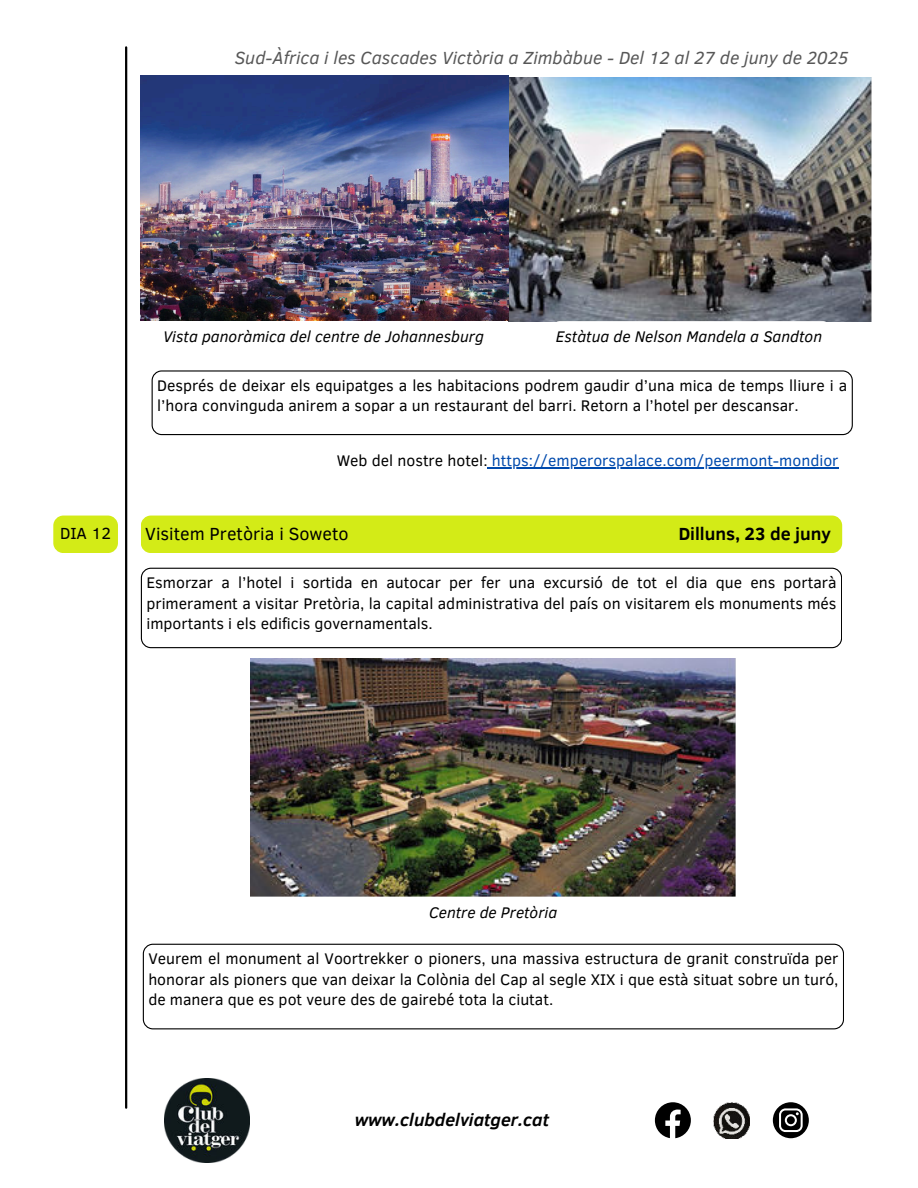
<style>
.page{position:relative;width:918px;height:1188px;background:#fff}
.page>*{position:absolute;margin:0;border:0;box-sizing:border-box;transform-origin:0 0}
.t1{font:italic 18px "Clear Sans";color:#575757}
.t2{font:18px "Clear Sans";color:#000}
.t3{font:italic 700 18px "Clear Sans";color:#000}
.t4{font:700 18px "Clear Sans";color:#000}
.t5{font:16.5px "Clear Sans";color:#000}
.t6{font:15.75px/20.2px "Clear Sans";color:#000;text-align:justify}
.t7{font:italic 15.75px "Clear Sans";color:#000}
.t8{font:15.75px "Clear Sans";color:#004aad}
.s1{color:#000}
</style>
<div class="page">
<hr style="left:125px;top:47px;width:2px;height:1061px;background:#000">
<svg style="left:655px;top:1102px;width:36px;height:36px"></svg>
<svg style="left:773px;top:1102px;width:36px;height:36px"></svg>
<img style="left:714px;top:1102px;width:36px;height:36px">
<img style="left:165px;top:1078px;width:84px;height:85px">
<svg style="left:487px;top:467px;width:352px;height:2px"></svg>
<hr style="left:492px;top:467px;width:347px;height:1px;background:#004aad">
<div style="left:141px;top:516px;width:701px;height:37px;background:#d3eb17;border-radius:10px"></div>
<svg style="left:141px;top:568px;width:701px;height:80px"></svg>
<div style="left:53px;top:516px;width:65px;height:37px;background:#d3eb17;border-radius:10px"></div>
<img style="left:141px;top:76px;width:731px;height:245px">
<svg style="left:550px;top:321px;width:283px;height:1px"></svg>
<svg style="left:152px;top:370px;width:700px;height:65px"></svg>
<img style="left:250px;top:658px;width:486px;height:239px">
<svg style="left:143px;top:944px;width:701px;height:85px"></svg>
<p class="t1" style="left:235px;top:46px;width:615px">Sud-Àfrica i les Cascades Victòria a Zimbàbue - Del 12 al 27 de juny de 2025</p>
<p class="t5" style="left:60px;top:523px;width:53px">DIA 12</p>
<p class="t7" style="left:556px;top:326px;width:268px">Estàtua de Nelson Mandela a Sandton</p>
<p class="t6" style="left:157px;top:375px;width:692px">Després de deixar els equipatges a les habitacions podrem gaudir d’una mica de temps lliure i a l’hora convinguda anirem a sopar a un restaurant del barri. Retorn a l’hotel per descansar.</p>
<p class="t7" style="left:163px;top:326px;width:322px">Vista panoràmica del centre de Johannesburg</p>
<p class="t8" style="left:337px;top:450px;width:503px"><span class="s1">Web del nostre hotel:</span> https://emperorspalace.com/peermont-mondior</p>
<p class="t2" style="left:145px;top:522px;width:205px">Visitem Pretòria i Soweto</p>
<p class="t4" style="left:679px;top:521px;width:154px">Dilluns, 23 de juny</p>
<p class="t6" style="left:146px;top:573px;width:692px">Esmorzar a l’hotel i sortida en autocar per fer una excursió de tot el dia que ens portarà primerament a visitar Pretòria, la capital administrativa del país on visitarem els monuments més importants i els edificis governamentals.</p>
<p class="t7" style="left:429px;top:902px;width:130px">Centre de Pretòria</p>
<p class="t6" style="left:148px;top:949px;width:692px">Veurem el monument al Voortrekker o pioners, una massiva estructura de granit construïda per honorar als pioners que van deixar la Colònia del Cap al segle XIX i que està situat sobre un turó, de manera que es pot veure des de gairebé tota la ciutat.</p>
<p class="t3" style="left:355px;top:1107px;width:196px">www.clubdelviatger.cat</p>
</div>
